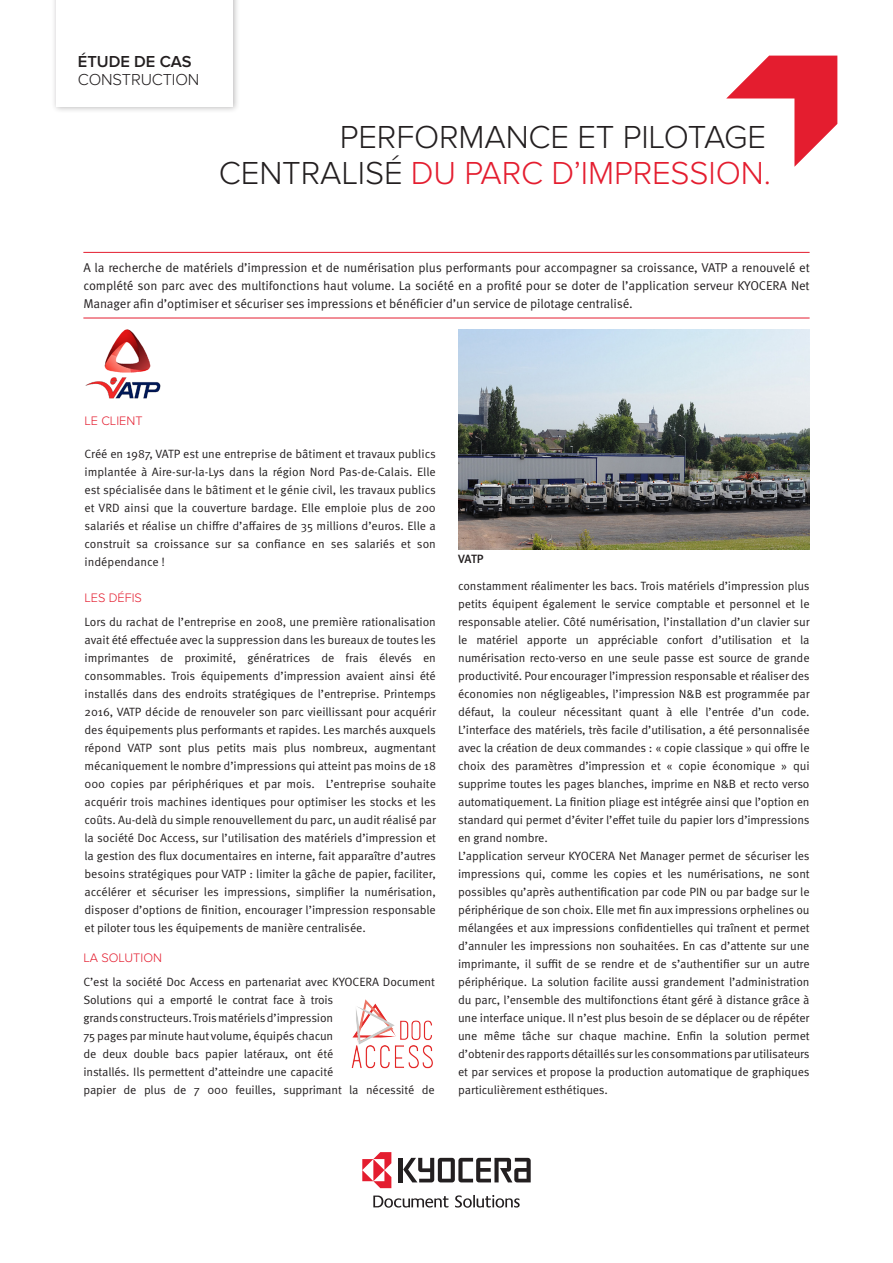
<style>
.page{position:relative;width:893px;height:1263px;background:#fff}
.page>*{position:absolute;margin:0;border:0;box-sizing:border-box;transform-origin:0 0}
.t1{font:300 33px/36px "Proxima Nova";letter-spacing:-.005em;color:#231f20;text-align:right}
.t2{font:300 16.5px "Proxima Nova";letter-spacing:-.01em;color:#231f20}
.t3{font:600 16.5px "Proxima Nova";color:#231f20}
.text{font:12.75px/18px "Meta Pro Norm";letter-spacing:-.01em;color:#231f20;text-align:justify}
.titre{font:300 12.75px "Proxima Nova";color:#e41d2f}
.text-2{font:12px/18px "Meta Pro Norm";letter-spacing:-.01em;color:#231f20;text-align:justify}
.attribue_photo{font:500 12px "Meta Pro";color:#231f20}
.s1{color:#e41d2f}
</style>
<div class="page">
<img style="left:85px;top:329px;width:76px;height:70px">
<img style="left:458px;top:330px;width:352px;height:219px">
<svg style="left:726px;top:56px;width:111px;height:111px"></svg>
<div style="left:51px;top:0;width:189px;height:113px;background:#231f20;opacity:.3"></div>
<div style="left:56px;top:0;width:176px;height:107px;background:#fff"></div>
<hr style="left:399px;top:1158px;width:4px;height:24px;background:#231f20">
<svg style="left:403px;top:1158px;width:128px;height:24px"></svg>
<svg style="left:455px;top:1195px;width:65px;height:13px"></svg>
<svg style="left:373px;top:1195px;width:75px;height:13px"></svg>
<svg style="left:362px;top:1152px;width:29px;height:36px"></svg>
<hr style="left:83px;top:252px;width:727px;height:1px;background:#e41d2f">
<hr style="left:83px;top:318px;width:727px;height:1px;background:#e41d2f">
<img style="left:351px;top:999px;width:82px;height:70px">
<p class="t3" style="left:78px;top:52px;width:115px">ÉTUDE DE CAS</p>
<p class="t2" style="left:78px;top:70px;width:123px">CONSTRUCTION</p>
<p class="t1" style="left:219px;top:120px;width:553px">PERFORMANCE ET PILOTAGE<br>CENTRALISÉ <span class="s1">DU PARC D’IMPRESSION.</span></p>
<p class="text" style="left:83px;top:257px;width:728px">A la recherche de matériels d’impression et de numérisation plus performants pour accompagner sa croissance, VATP a renouvelé et complété son parc avec des multifonctions haut volume. La société en a profité pour se doter de l’application serveur KYOCERA Net Manager afin d’optimiser et sécuriser ses impressions et bénéficier d’un service de pilotage centralisé.</p>
<p class="titre" style="left:84px;top:413px;width:60px">LE CLIENT</p>
<p class="text-2" style="left:84px;top:444px;width:353px">Créé en 1987, VATP est une entreprise de bâtiment et travaux publics implantée à Aire-sur-la-Lys dans la région Nord Pas-de-Calais. Elle est spécialisée dans le bâtiment et le génie civil, les travaux publics et VRD ainsi que la couverture bardage. Elle emploie plus de 200 salariés et réalise un chiffre d’affaires de 35 millions d’euros. Elle a construit sa croissance sur sa confiance en ses salariés et son indépendance !</p>
<p class="titre" style="left:84px;top:590px;width:59px">LES DÉFIS</p>
<p class="text-2" style="left:84px;top:612px;width:353px">Lors du rachat de l’entreprise en 2008, une première rationalisation avait été effectuée avec la suppression dans les bureaux de toutes les imprimantes de proximité, génératrices de frais élevés en consommables. Trois équipements d’impression avaient ainsi été installés dans des endroits stratégiques de l’entreprise. Printemps 2016, VATP décide de renouveler son parc vieillissant pour acquérir des équipements plus performants et rapides. Les marchés auxquels répond VATP sont plus petits mais plus nombreux, augmentant mécaniquement le nombre d’impressions qui atteint pas moins de 18<br>000 copies par périphériques et par mois. L’entreprise souhaite acquérir trois machines identiques pour optimiser les stocks et les coûts. Au-delà du simple renouvellement du parc, un audit réalisé par la société Doc Access, sur l’utilisation des matériels d’impression et la gestion des flux documentaires en interne, fait apparaître d’autres besoins stratégiques pour VATP : limiter la gâche de papier, faciliter, accélérer et sécuriser les impressions, simplifier la numérisation, disposer d’options de finition, encourager l’impression responsable et piloter tous les équipements de manière centralisée.</p>
<p class="titre" style="left:83px;top:950px;width:80px">LA SOLUTION</p>
<p class="text-2" style="left:83px;top:972px;width:353px;text-align:left">C’est la société Doc Access en partenariat avec KYOCERA Document Solutions qui a emporté le contrat face à trois<br>grands constructeurs. Trois matériels d’impression<br>75 pages par minute haut volume, équipés chacun<br>de deux double bacs papier latéraux, ont été<br>installés. Ils permettent d’atteindre une capacité<br>papier de plus de 7 000 feuilles, supprimant la nécessité de</p>
<p class="attribue_photo" style="left:458px;top:549px;width:27px">VATP</p>
<p class="text-2" style="left:458px;top:576px;width:353px">constamment réalimenter les bacs. Trois matériels d’impression plus petits équipent également le service comptable et personnel et le responsable atelier. Côté numérisation, l’installation d’un clavier sur le matériel apporte un appréciable confort d’utilisation et la numérisation recto-verso en une seule passe est source de grande productivité. Pour encourager l’impression responsable et réaliser des économies non négligeables, l’impression N&amp;B est programmée par défaut, la couleur nécessitant quant à elle l’entrée d’un code.<br>L’interface des matériels, très facile d’utilisation, a été personnalisée avec la création de deux commandes : « copie classique » qui offre le choix des paramètres d’impression et « copie économique » qui supprime toutes les pages blanches, imprime en N&amp;B et recto verso automatiquement. La finition pliage est intégrée ainsi que l’option en standard qui permet d’éviter l’effet tuile du papier lors d’impressions en grand nombre.</p>
<p class="text-2" style="left:458px;top:846px;width:353px">L’application serveur KYOCERA Net Manager permet de sécuriser les impressions qui, comme les copies et les numérisations, ne sont possibles qu’après authentification par code PIN ou par badge sur le périphérique de son choix. Elle met fin aux impressions orphelines ou mélangées et aux impressions confidentielles qui traînent et permet d’annuler les impressions non souhaitées. En cas d’attente sur une imprimante, il suffit de se rendre et de s’authentifier sur un autre périphérique. La solution facilite aussi grandement l’administration du parc, l’ensemble des multifonctions étant géré à distance grâce à une interface unique. Il n’est plus besoin de se déplacer ou de répéter une même tâche sur chaque machine. Enfin la solution permet d’obtenir des rapports détaillés sur les consommations par utilisateurs et par services et propose la production automatique de graphiques particulièrement esthétiques.</p>
</div>
